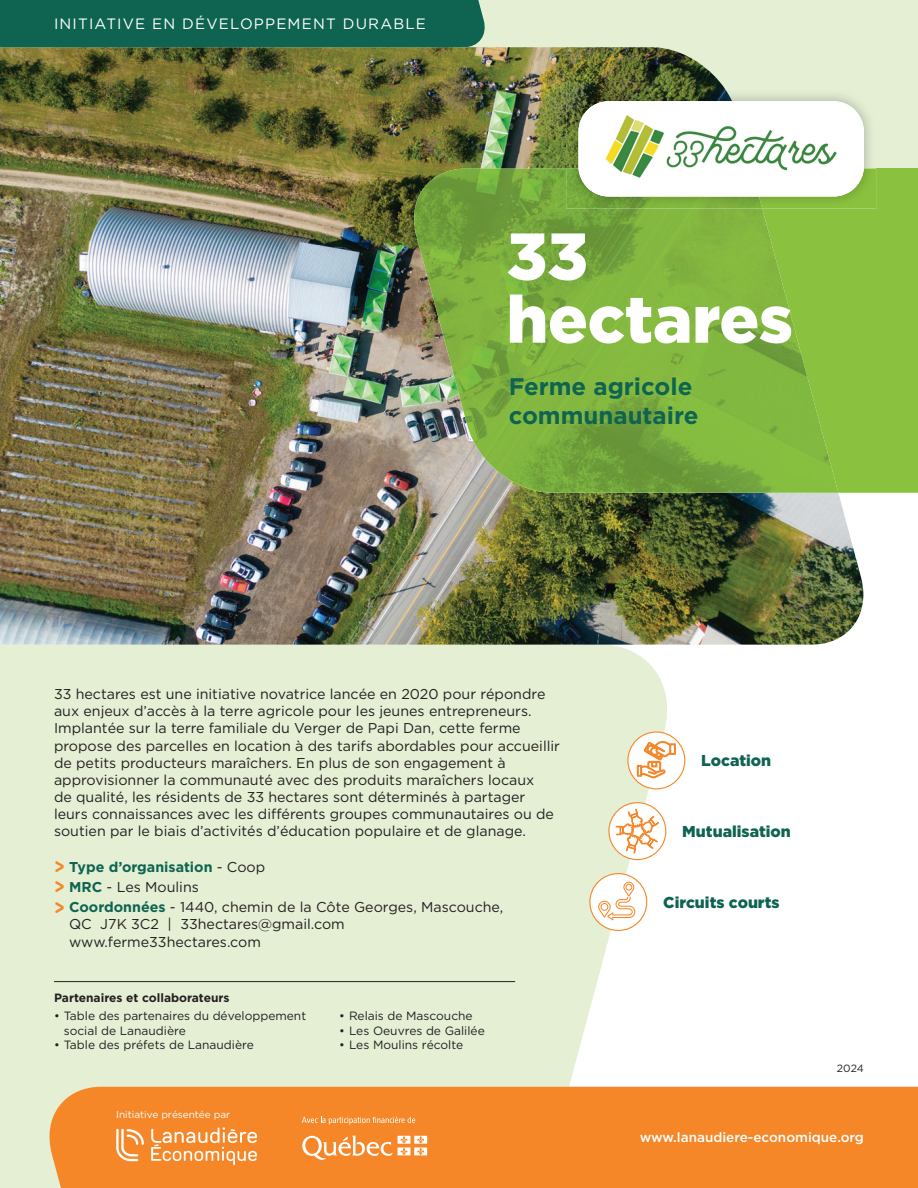
<style>
.page{position:relative;width:918px;height:1188px;background:#fff}
.page>*{position:absolute;margin:0;border:0;box-sizing:border-box;transform-origin:0 0}
.t1{font:900 66px/63px "Gotham HTF";letter-spacing:-.005em;color:#fff}
.t2{font:700 24px/28.8px "Gotham HTF";color:#0e6451}
.t3{font:900 15.75px "Gotham HTF";color:#0e6451}
.t4{font:15px "Gotham HTF";letter-spacing:.08em;color:#fff}
.t5{font:14.25px/17.1px "Gotham HTF";color:#231f20}
.t6{font:500 13.5px "Gotham HTF";color:#fff}
.t7{font:12px/14.4px "Gotham HTF";color:#231f20}
.t8{font:700 12px "Gotham HTF";color:#231f20}
.t9{font:10.5px "Gotham HTF";color:#231f20}
.t10{font:10.05px "Gotham HTF";color:#fff}
.s1{font-family:"Gotham Rounded";font-weight:700;font-size:21px;color:#f58728}
.s2{font-weight:700;color:#0e6451}
</style>
<div class="page">
<div style="left:0;top:645px;width:677px;height:543px;background:#e4efd4"></div>
<div style="left:0;top:0;width:918px;height:169px;background:#e4efd4"></div>
<img style="left:0;top:47px;width:863px;height:598px">
<div style="left:838px;top:170px;width:80px;height:323px;background:#8ac23f"></div>
<hr style="left:876px;top:169px;width:42px;height:1px;background:#88c13f">
<img style="left:414px;top:169px;width:424px;height:324px">
<div style="left:0;top:0;width:485px;height:47px;background:#0e6451"></div>
<hr style="left:54px;top:981px;width:461px;height:1px;background:#231f20">
<div style="left:42px;top:1087px;width:876px;height:101px;background:#f58728"></div>
<svg style="left:116px;top:1129px;width:28px;height:32px"></svg>
<svg style="left:151px;top:1127px;width:106px;height:38px;background:#f7a35a"></svg>
<div style="left:590px;top:874px;width:57px;height:56px;background:#fff;border-radius:50%"></div>
<svg style="left:598px;top:882px;width:37px;height:38px"></svg>
<div style="left:589px;top:873px;width:58px;height:58px;border:1px solid #f58728;border-radius:50%"></div>
<svg style="left:302px;top:1117px;width:113px;height:8px"></svg>
<svg style="left:302px;top:1135px;width:125px;height:25px"></svg>
<div style="left:628px;top:732px;width:57px;height:57px;background:#fff;border-radius:50%"></div>
<div style="left:637px;top:765px;width:5px;height:11px;border:1px solid #f58728"></div>
<svg style="left:638px;top:741px;width:38px;height:37px"></svg>
<div style="left:627px;top:731px;width:58px;height:58px;border:1px solid #f58728;border-radius:50%"></div>
<svg style="left:609px;top:803px;width:57px;height:57px"></svg>
<svg style="left:616px;top:809px;width:43px;height:45px"></svg>
<div style="left:608px;top:802px;width:58px;height:58px;border:1px solid #f58728;border-radius:50%"></div>
<img style="left:732px;top:89px;width:144px;height:80px">
<img style="left:566px;top:89px;width:166px;height:80px">
<img style="left:762px;top:170px;width:114px;height:39px">
<svg style="left:864px;top:169px;width:12px;height:1px"></svg>
<img style="left:566px;top:169px;width:196px;height:40px">
<svg style="left:578px;top:101px;width:286px;height:95px;fill:#fff"></svg>
<svg style="left:599px;top:101px;width:10px;height:2px"></svg>
<img style="left:802px;top:101px;width:41px;height:95px">
<p class="t4" style="left:54px;top:15px;width:373px">INITIATIVE EN DÉVELOPPEMENT DURABLE</p>
<h1 class="t1" style="left:507px;top:223px;width:288px">33 hectares</h1>
<h2 class="t2" style="left:509px;top:371px;width:191px">Ferme agricole communautaire</h2>
<p class="t5" style="left:54px;top:685px;width:508px">33 hectares est une initiative novatrice lancée en 2020 pour répondre aux enjeux d’accès à la terre agricole pour les jeunes entrepreneurs.<br>Implantée sur la terre familiale du Verger de Papi Dan, cette ferme propose des parcelles en location à des tarifs abordables pour accueillir de petits producteurs maraîchers. En plus de son engagement à approvisionner la communauté avec des produits maraîchers locaux<br>de qualité, les résidents de 33 hectares sont déterminés à partager leurs connaissances avec les différents groupes communautaires ou de soutien par le biais d’activités d’éducation populaire et de glanage.</p>
<p class="t5" style="left:54px;top:856px;width:451px;line-height:20.2px"><span class="s1">&gt;</span> <span class="s2">Type d’organisation</span> - Coop<br><span class="s1">&gt;</span> <span class="s2">MRC</span> - Les Moulins<br><span class="s1">&gt;</span> <span class="s2">Coordonnées</span> - 1440, chemin de la Côte Georges, Mascouche,</p>
<p class="t5" style="left:69px;top:916px;width:277px">QC J7K 3C2 | 33hectares@gmail.com www.ferme33hectares.com</p>
<p class="t8" style="left:54px;top:991px;width:177px">Partenaires et collaborateurs</p>
<p class="t7" style="left:64px;top:1009px;width:244px;text-indent:-10px">• Table des partenaires du développement social de Lanaudière</p>
<p class="t7" style="left:54px;top:1038px;width:201px">• Table des préfets de Lanaudière</p>
<p class="t10" style="left:116px;top:1109px;width:116px">Initiative présentée par</p>
<p class="t7" style="left:339px;top:1009px;width:135px">• Relais de Mascouche</p>
<p class="t7" style="left:339px;top:1023px;width:147px">• Les Oeuvres de Galilée</p>
<p class="t7" style="left:339px;top:1038px;width:125px">• Les Moulins récolte</p>
<p class="t3" style="left:701px;top:752px;width:72px">Location</p>
<p class="t3" style="left:682px;top:822px;width:110px">Mutualisation</p>
<p class="t3" style="left:663px;top:893px;width:118px">Circuits courts</p>
<p class="t9" style="left:837px;top:1062px;width:29px">2024</p>
<p class="t6" style="left:640px;top:1130px;width:226px">www.lanaudiere-economique.org</p>
</div>
